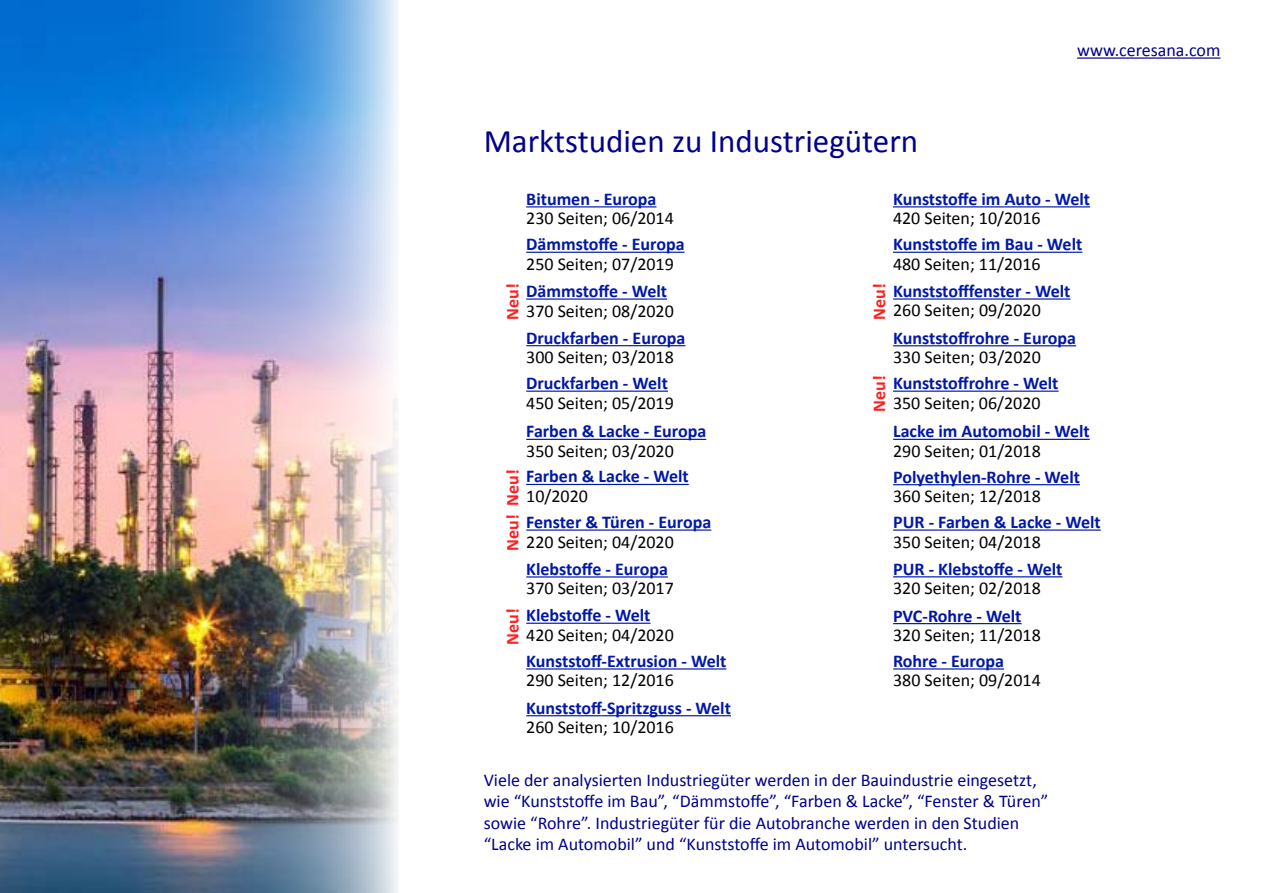
<style>
.page{position:relative;width:1263px;height:893px;background:#fff}
.page>*{position:absolute;margin:0;border:0;box-sizing:border-box;transform-origin:0 0}
.t1{font:33px "Calibri";color:#00008b}
.t2{font:700 18px "Calibri";color:#0018a8}
.t3{font:18px "Calibri";color:#000}
.t4{font:18px/21.6px "Calibri";color:#00008b}
.t5{font:700 18px "Calibri";color:#ff1f20}
.t6{font:700 18px "Calibri";letter-spacing:-.005em;color:#0015a8}
</style>
<div class="page">
<hr style="left:526px;top:623px;width:124px;height:1px;background:#0018a8">
<hr style="left:526px;top:484px;width:163px;height:1px;background:#0018a8">
<hr style="left:526px;top:439px;width:180px;height:1px;background:#0018a8">
<hr style="left:526px;top:576px;width:142px;height:2px;background:#0018a8">
<hr style="left:893px;top:391px;width:165px;height:1px;background:#0018a8">
<hr style="left:893px;top:345px;width:183px;height:1px;background:#0018a8">
<hr style="left:526px;top:206px;width:130px;height:1px;background:#0018a8">
<hr style="left:526px;top:529px;width:185px;height:2px;background:#0018a8">
<hr style="left:526px;top:252px;width:158px;height:1px;background:#0018a8">
<hr style="left:893px;top:298px;width:177px;height:2px;background:#0018a8">
<hr style="left:893px;top:206px;width:112px;height:1px;background:#0018a8">
<hr style="left:1005px;top:206px;width:85px;height:1px;background:#0018a8">
<hr style="left:526px;top:715px;width:76px;height:1px;background:#0018a8">
<hr style="left:602px;top:715px;width:129px;height:1px;background:#0018a8">
<hr style="left:526px;top:668px;width:76px;height:2px;background:#0018a8">
<hr style="left:602px;top:668px;width:124px;height:2px;background:#0018a8">
<hr style="left:526px;top:298px;width:141px;height:2px;background:#0018a8">
<hr style="left:526px;top:391px;width:142px;height:1px;background:#0018a8">
<hr style="left:526px;top:345px;width:159px;height:1px;background:#0018a8">
<hr style="left:893px;top:668px;width:111px;height:2px;background:#0018a8">
<hr style="left:893px;top:576px;width:169px;height:1px;background:#0018a8">
<hr style="left:893px;top:529px;width:45px;height:2px;background:#0018a8">
<hr style="left:938px;top:529px;width:56px;height:2px;background:#0018a8">
<hr style="left:994px;top:529px;width:107px;height:2px;background:#0018a8">
<hr style="left:893px;top:623px;width:128px;height:1px;background:#0015a8">
<hr style="left:893px;top:484px;width:187px;height:1px;background:#0018a8">
<hr style="left:893px;top:252px;width:189px;height:1px;background:#0018a8">
<hr style="left:893px;top:439px;width:197px;height:1px;background:#0018a8">
<img style="left:0;top:0;width:398px;height:893px">
<hr style="left:1077px;top:57px;width:143px;height:2px;background:#00008b">
<h1 class="t1" style="left:484px;top:120px;width:436px">Marktstudien zu Industriegütern</h1>
<p class="t4" style="left:1077px;top:39px;width:145px">www.ceresana.com</p>
<p class="t2" style="left:526px;top:187px;width:132px">Bitumen - Europa</p>
<p class="t3" style="left:526px;top:207px;width:149px">230 Seiten; 06/2014</p>
<p class="t2" style="left:526px;top:233px;width:160px">Dämmstoffe - Europa</p>
<p class="t3" style="left:526px;top:252px;width:149px">250 Seiten; 07/2019</p>
<p class="t2" style="left:893px;top:187px;width:199px">Kunststoffe im Auto - Welt</p>
<p class="t3" style="left:893px;top:207px;width:149px">420 Seiten; 10/2016</p>
<p class="t2" style="left:893px;top:233px;width:191px">Kunststoffe im Bau - Welt</p>
<p class="t3" style="left:893px;top:252px;width:149px">480 Seiten; 11/2016</p>
<p class="t2" style="left:526px;top:280px;width:142px">Dämmstoffe - Welt</p>
<p class="t3" style="left:526px;top:299px;width:149px">370 Seiten; 08/2020</p>
<p class="t5" style="left:501px;top:320px;width:38px;rotate:-90deg">Neu!</p>
<p class="t5" style="left:868px;top:320px;width:38px;rotate:-90deg">Neu!</p>
<p class="t2" style="left:893px;top:279px;width:179px">Kunststofffenster - Welt</p>
<p class="t3" style="left:893px;top:299px;width:149px">260 Seiten; 09/2020</p>
<p class="t2" style="left:526px;top:326px;width:161px">Druckfarben - Europa</p>
<p class="t3" style="left:526px;top:346px;width:149px">300 Seiten; 03/2018</p>
<p class="t2" style="left:893px;top:326px;width:184px">Kunststoffrohre - Europa</p>
<p class="t3" style="left:893px;top:346px;width:149px">330 Seiten; 03/2020</p>
<p class="t2" style="left:526px;top:372px;width:143px">Druckfarben - Welt</p>
<p class="t3" style="left:526px;top:391px;width:149px">450 Seiten; 05/2019</p>
<p class="t5" style="left:868px;top:412px;width:38px;rotate:-90deg">Neu!</p>
<p class="t2" style="left:893px;top:372px;width:167px">Kunststoffrohre - Welt</p>
<p class="t3" style="left:893px;top:391px;width:149px">350 Seiten; 06/2020</p>
<p class="t2" style="left:526px;top:420px;width:181px">Farben &amp; Lacke - Europa</p>
<p class="t3" style="left:526px;top:439px;width:149px">350 Seiten; 03/2020</p>
<p class="t2" style="left:893px;top:420px;width:198px">Lacke im Automobil - Welt</p>
<p class="t3" style="left:893px;top:439px;width:149px">290 Seiten; 01/2018</p>
<p class="t5" style="left:501px;top:506px;width:38px;rotate:-90deg">Neu!</p>
<p class="t2" style="left:526px;top:465px;width:164px">Farben &amp; Lacke - Welt</p>
<p class="t3" style="left:526px;top:485px;width:63px">10/2020</p>
<p class="t2" style="left:893px;top:465px;width:188px">Polyethylen-Rohre - Welt</p>
<p class="t3" style="left:893px;top:485px;width:149px">360 Seiten; 12/2018</p>
<p class="t5" style="left:501px;top:551px;width:38px;rotate:-90deg">Neu!</p>
<p class="t2" style="left:526px;top:511px;width:187px">Fenster &amp; Türen - Europa</p>
<p class="t3" style="left:526px;top:530px;width:149px">220 Seiten; 04/2020</p>
<p class="t2" style="left:893px;top:511px;width:209px">PUR - Farben &amp; Lacke - Welt</p>
<p class="t3" style="left:893px;top:530px;width:149px">350 Seiten; 04/2018</p>
<p class="t2" style="left:526px;top:557px;width:143px">Klebstoffe - Europa</p>
<p class="t3" style="left:526px;top:577px;width:149px">370 Seiten; 03/2017</p>
<p class="t2" style="left:893px;top:557px;width:171px">PUR - Klebstoffe - Welt</p>
<p class="t3" style="left:893px;top:577px;width:149px">320 Seiten; 02/2018</p>
<p class="t2" style="left:526px;top:604px;width:126px">Klebstoffe - Welt</p>
<p class="t3" style="left:526px;top:623px;width:149px">420 Seiten; 04/2020</p>
<p class="t5" style="left:501px;top:644px;width:38px;rotate:-90deg">Neu!</p>
<p class="t6" style="left:893px;top:604px;width:130px">PVC-Rohre - Welt</p>
<p class="t3" style="left:893px;top:624px;width:149px">320 Seiten; 11/2018</p>
<p class="t2" style="left:526px;top:649px;width:202px">Kunststoff-Extrusion - Welt</p>
<p class="t3" style="left:526px;top:669px;width:149px">290 Seiten; 12/2016</p>
<p class="t2" style="left:893px;top:649px;width:112px">Rohre - Europa</p>
<p class="t3" style="left:893px;top:669px;width:149px">380 Seiten; 09/2014</p>
<p class="t2" style="left:526px;top:696px;width:206px">Kunststoff-Spritzguss - Welt</p>
<p class="t3" style="left:526px;top:716px;width:149px">260 Seiten; 10/2016</p>
<p class="t4" style="left:484px;top:769px;width:566px">Viele der analysierten Industriegüter werden in der Bauindustrie eingesetzt, wie “Kunststoffe im Bau”, “Dämmstoffe”, “Farben &amp; Lacke”, “Fenster &amp; Türen” sowie “Rohre”. Industriegüter für die Autobranche werden in den Studien “Lacke im Automobil” und “Kunststoffe im Automobil” untersucht.</p>
</div>
